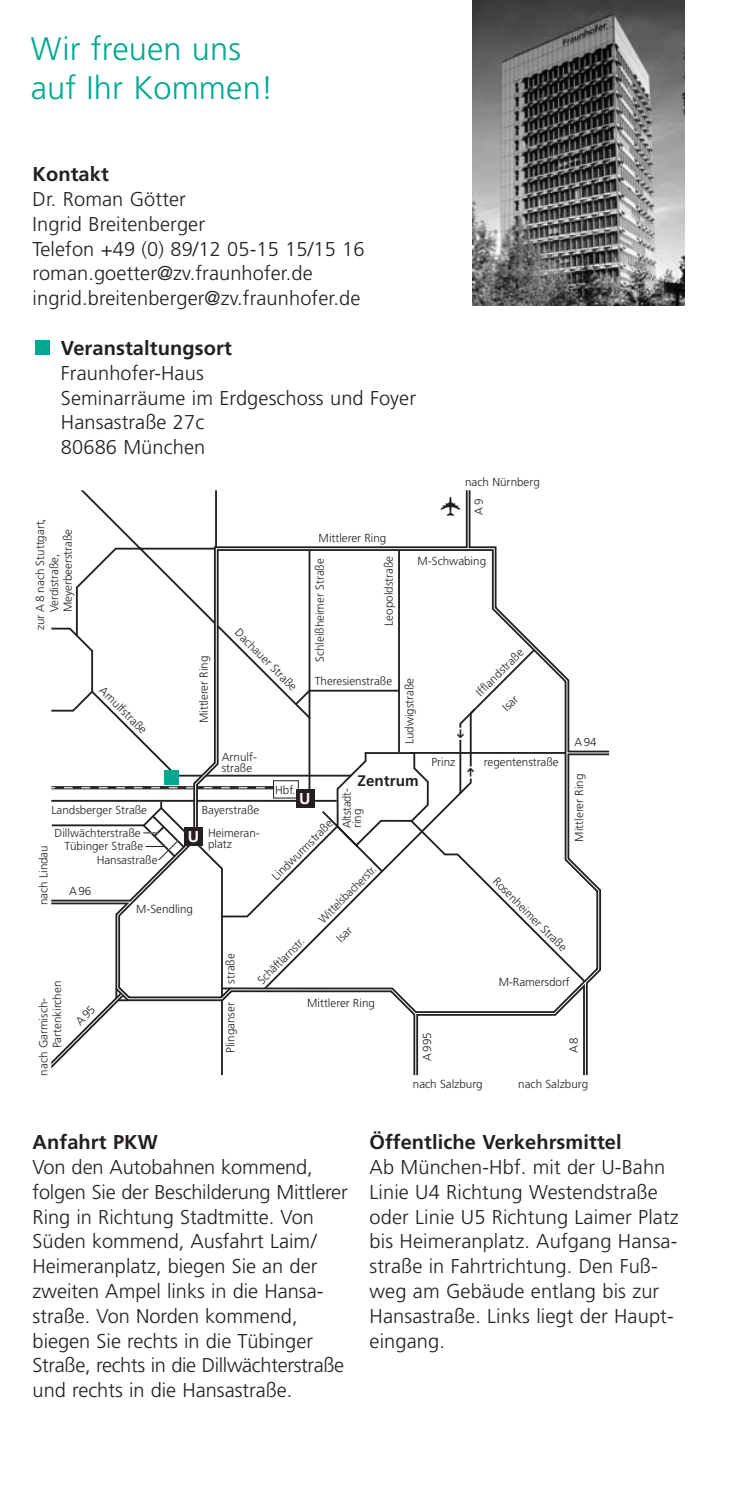
<style>
.page{position:relative;width:745px;height:1489px;background:#fff}
.page>*{position:absolute;margin:0;border:0;box-sizing:border-box;transform-origin:0 0}
.t1{font:300 32.5px/39px "Frutiger";letter-spacing:.005em;color:#00a890}
.t2{font:300 20px/24.8px "Frutiger";letter-spacing:.005em;color:#231f20}
.t3{font:700 20px "Frutiger";letter-spacing:.005em;color:#231f20}
.t4{font:700 15.75px "Frutiger";color:#fff}
.t5{font:700 15.25px "Frutiger";color:#231f20}
.t6{font:300 11.75px/13.8px "Frutiger";color:#231f20}
.t7{font:300 11.75px/10.5px "Frutiger";color:#231f20;scale:.96 1}
.t8{font:300 11.75px "Frutiger";color:#231f20;scale:.95 1}
</style>
<div class="page">
<svg style="left:51px;top:490px;width:558px;height:585px"></svg>
<svg style="left:220px;top:688px;width:257px;height:303px"></svg>
<div style="left:295px;top:789px;width:19px;height:19px;background:#231f20"></div>
<div style="left:184px;top:827px;width:19px;height:19px;background:#231f20"></div>
<div style="left:273px;top:780px;width:25px;height:18px;border:1px solid #231f20"></div>
<svg style="left:293px;top:688px;width:19px;height:18px"></svg>
<svg style="left:51px;top:805px;width:136px;height:55px"></svg>
<div style="left:164px;top:770px;width:15px;height:14px;background:#00a890"></div>
<img style="left:472px;top:0;width:212px;height:306px">
<div style="left:35px;top:341px;width:14px;height:14px;background:#00a890"></div>
<svg style="left:440px;top:496px;width:20px;height:20px"></svg>
<svg style="left:388px;top:751px;width:200px;height:234px"></svg>
<svg style="left:457px;top:729px;width:6px;height:9px"></svg>
<svg style="left:51px;top:986px;width:79px;height:89px"></svg>
<h1 class="t1" style="left:31px;top:32px;width:244px">Wir freuen uns auf Ihr Kommen!</h1>
<p class="t3" style="left:33px;top:166px;width:78px">Kontakt</p>
<p class="t2" style="left:33px;top:188px;width:333px">Dr. Roman Götter<br>Ingrid Breitenberger<br>Telefon +49 (0) 89/12 05-15 15/15 16 roman.goetter@zv.fraunhofer.de ingrid.breitenberger@zv.fraunhofer.de</p>
<p class="t3" style="left:61px;top:340px;width:172px">Veranstaltungsort</p>
<p class="t2" style="left:61px;top:362px;width:356px">Fraunhofer-Haus<br>Seminarräume im Erdgeschoss und Foyer<br>Hansastraße 27c<br>80686 München</p>
<p class="t6" style="left:465px;top:476px;width:76px">nach Nürnberg</p>
<p class="t6" style="left:472px;top:515px;width:17px;rotate:-90deg">A9</p>
<p class="t6" style="left:34px;top:612px;width:95px;text-indent:-18px;rotate:-90deg">zur A 8 nach Stuttgart,<br>Verdistraße,<br>Meyerbeerstraße</p>
<p class="t6" style="left:106px;top:684px;width:63px;rotate:45deg">Arnulfstraße</p>
<p class="t6" style="left:198px;top:723px;width:69px;rotate:-90deg">Mittlerer Ring</p>
<p class="t6" style="left:241px;top:626px;width:84px;rotate:45deg">Dachauer Straße</p>
<p class="t6" style="left:318px;top:531px;width:69px">Mittlerer Ring</p>
<p class="t6" style="left:382px;top:625px;width:71px;rotate:-90deg">Leopoldstraße</p>
<p class="t6" style="left:313px;top:662px;width:106px;rotate:-90deg">Schleißheimer Straße</p>
<p class="t6" style="left:314px;top:675px;width:79px">Theresienstraße</p>
<p class="t6" style="left:417px;top:554px;width:70px">M-Schwabing</p>
<p class="t6" style="left:403px;top:744px;width:68px;rotate:-90deg">Ludwigstraße</p>
<p class="t6" style="left:473px;top:689px;width:63px;rotate:-45deg">Ifflandstraße</p>
<p class="t6" style="left:500px;top:704px;width:18px;rotate:-45deg">Isar</p>
<p class="t6" style="left:221px;top:752px;width:37px;line-height:11px">Arnulf&shy;straße</p>
<p class="t6" style="left:483px;top:755px;width:76px">regentenstraße</p>
<p class="t6" style="left:431px;top:755px;width:25px">Prinz</p>
<p class="t6" style="left:574px;top:736px;width:24px">A94</p>
<p class="t6" style="left:573px;top:841px;width:69px;rotate:-90deg">Mittlerer Ring</p>
<p class="t5" style="left:357px;top:774px;width:63px">Zentrum</p>
<p class="t6" style="left:275px;top:784px;width:22px">Hbf.</p>
<p class="t7" style="left:342px;top:828px;width:43px;rotate:-90deg">Altstadt&shy;ring</p>
<p class="t4" style="left:299px;top:792px;width:13px">U</p>
<p class="t6" style="left:51px;top:799px;width:97px;line-height:23px">Landsberger Straße<br>Dillwächterstraße</p>
<p class="t6" style="left:97px;top:840px;width:62px;text-indent:-32px">Tübinger Straße<br>Hansastraße</p>
<p class="t6" style="left:202px;top:803px;width:59px">Bayerstraße</p>
<p class="t6" style="left:270px;top:873px;width:82px;rotate:-45deg">Lindwurmstraße</p>
<p class="t6" style="left:208px;top:827px;width:53px;line-height:11px">Heimeran&shy;platz</p>
<p class="t4" style="left:188px;top:830px;width:13px">U</p>
<p class="t6" style="left:37px;top:905px;width:62px;rotate:-90deg">nach Lindau</p>
<p class="t8" style="left:317px;top:917px;width:81px;rotate:-45deg">Wittelsbacherstr.</p>
<p class="t6" style="left:499px;top:875px;width:100px;rotate:45deg">Rosenheimer Straße</p>
<p class="t6" style="left:69px;top:884px;width:24px">A96</p>
<p class="t6" style="left:136px;top:903px;width:58px">M-Sendling</p>
<p class="t6" style="left:334px;top:935px;width:18px;rotate:-45deg">Isar</p>
<p class="t7" style="left:256px;top:978px;width:64px;rotate:-45deg">Schäftlarnstr.</p>
<p class="t6" style="left:224px;top:983px;width:32px;rotate:-90deg">straße</p>
<p class="t6" style="left:498px;top:976px;width:73px">M-Ramersdorf</p>
<p class="t6" style="left:37px;top:1048px;width:69px;text-indent:-27px;rotate:-90deg">nach Garmisch-<br>Partenkirchen</p>
<p class="t6" style="left:307px;top:996px;width:69px">Mittlerer Ring</p>
<p class="t6" style="left:224px;top:1052px;width:52px;rotate:-90deg">Plinganser</p>
<p class="t6" style="left:421px;top:1061px;width:30px;rotate:-90deg">A 995</p>
<p class="t6" style="left:567px;top:1052px;width:17px;rotate:-90deg">A8</p>
<p class="t3" style="left:33px;top:1133px;width:126px">Anfahrt PKW</p>
<p class="t2" style="left:33px;top:1155px;width:316px">Von den Autobahnen kommend, folgen Sie der Beschilderung Mittlerer Ring in Richtung Stadtmitte. Von Süden kommend, Ausfahrt Laim/ Heimeranplatz, biegen Sie an der zweiten Ampel links in die Hansa&shy;straße. Von Norden kommend, biegen Sie rechts in die Tübinger Straße, rechts in die Dillwächterstraße und rechts in die Hansastraße.</p>
<p class="t6" style="left:412px;top:1078px;width:71px">nach Salzburg</p>
<p class="t6" style="left:518px;top:1078px;width:71px">nach Salzburg</p>
<p class="t3" style="left:369px;top:1133px;width:253px">Öffentliche Verkehrsmittel</p>
<p class="t2" style="left:369px;top:1155px;width:310px">Ab München-Hbf. mit der U-Bahn<br>Linie U4 Richtung Westendstraße oder Linie U5 Richtung Laimer Platz bis Heimeranplatz. Aufgang Hansa&shy;straße in Fahrtrichtung. Den Fuß&shy;weg am Gebäude entlang bis zur<br>Hansastraße. Links liegt der Haupt&shy;eingang.</p>
</div>
